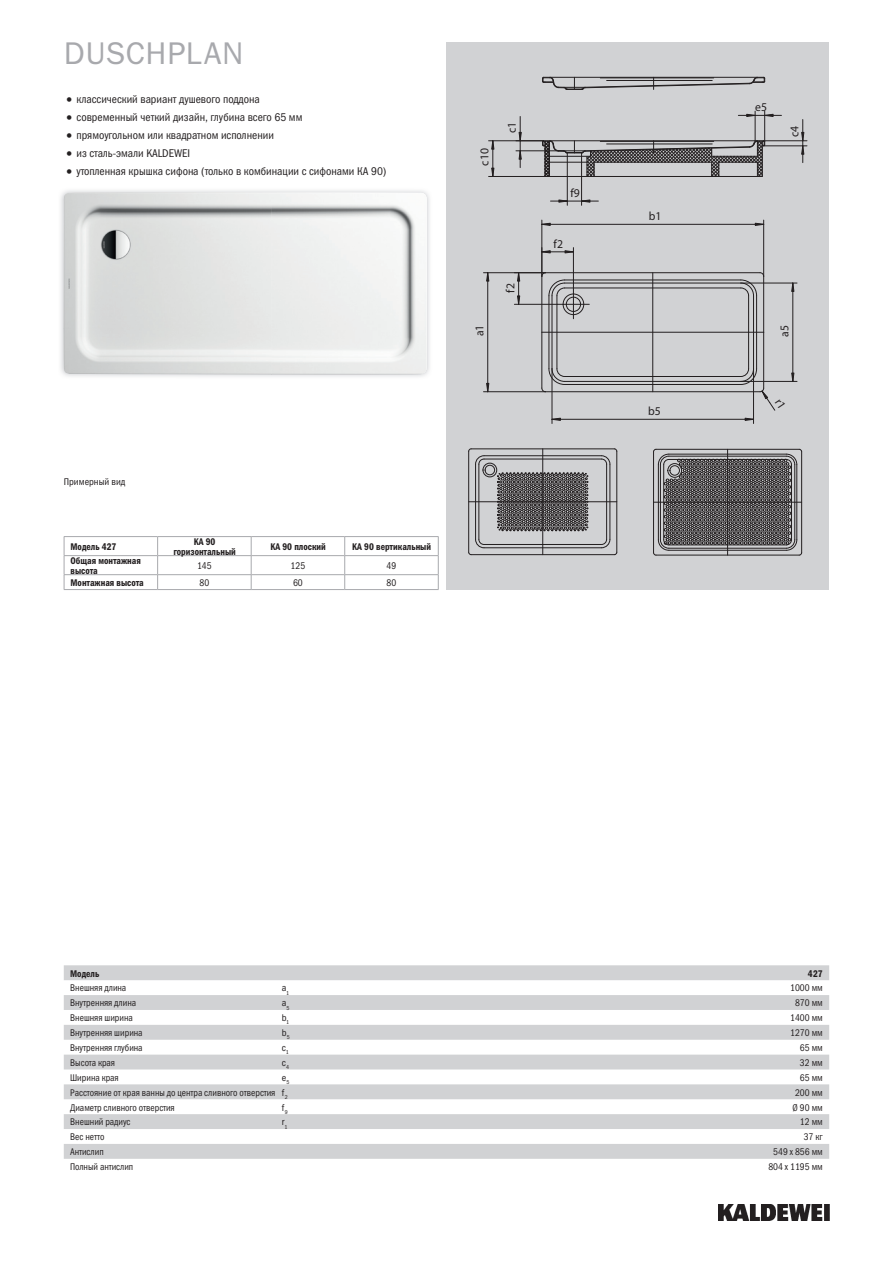
<style>
.page{position:relative;width:893px;height:1263px;background:#fff}
.page>*{position:absolute;margin:0;border:0;box-sizing:border-box;transform-origin:0 0}
.t1{font:31.5px "Franklin Gothic ITC";letter-spacing:.025em;color:#a8a9ad}
.t2{font:12px "Myriad Pro";color:#231f20}
.t3{font:11.25px "Franklin Gothic Cond ITC";color:#231f20}
.t4{font:9.75px "Franklin Gothic Cond ITC";color:#231f20;scale:.95 1}
.t5{font:600 9.75px/10.8px "Franklin Gothic Cond ITC";color:#231f20;text-align:center;scale:.95 1}
.t6{font:9.75px "Franklin Gothic Cond ITC";color:#231f20}
.s1{font-size:15.75px}
</style>
<div class="page">
<img style="left:719px;top:1204px;width:110px;height:16px">
<div style="left:446px;top:43px;width:383px;height:547px;background:#d1d2d4"></div>
<svg style="left:542px;top:77px;width:223px;height:13px"></svg>
<svg style="left:468px;top:448px;width:149px;height:107px"></svg>
<svg style="left:653px;top:449px;width:149px;height:107px"></svg>
<svg style="left:489px;top:111px;width:318px;height:94px"></svg>
<img style="left:60px;top:190px;width:370px;height:187px">
<img style="left:64px;top:192px;width:363px;height:182px">
<svg style="left:64px;top:965px;width:765px;height:194px;fill:#d1d2d4"></svg>
<hr style="left:64px;top:536px;width:94px;height:1px;background:#a8a9ad">
<hr style="left:158px;top:536px;width:93px;height:1px;background:#a8a9ad">
<hr style="left:251px;top:536px;width:94px;height:1px;background:#a8a9ad">
<hr style="left:345px;top:536px;width:94px;height:1px;background:#a8a9ad">
<hr style="left:64px;top:555px;width:94px;height:1px;background:#a8a9ad">
<hr style="left:158px;top:555px;width:93px;height:1px;background:#a8a9ad">
<hr style="left:251px;top:555px;width:94px;height:1px;background:#a8a9ad">
<hr style="left:345px;top:555px;width:94px;height:1px;background:#a8a9ad">
<hr style="left:64px;top:574px;width:94px;height:1px;background:#a8a9ad">
<svg style="left:64px;top:537px;width:1px;height:52px"></svg>
<hr style="left:64px;top:589px;width:94px;height:1px;background:#a8a9ad">
<hr style="left:158px;top:574px;width:93px;height:1px;background:#a8a9ad">
<svg style="left:157px;top:537px;width:1px;height:52px"></svg>
<hr style="left:158px;top:589px;width:93px;height:1px;background:#a8a9ad">
<hr style="left:251px;top:574px;width:94px;height:1px;background:#a8a9ad">
<svg style="left:251px;top:537px;width:1px;height:52px"></svg>
<hr style="left:251px;top:589px;width:94px;height:1px;background:#a8a9ad">
<hr style="left:345px;top:574px;width:94px;height:1px;background:#a8a9ad">
<svg style="left:344px;top:537px;width:1px;height:52px"></svg>
<svg style="left:438px;top:537px;width:1px;height:52px"></svg>
<hr style="left:345px;top:589px;width:94px;height:1px;background:#a8a9ad">
<svg style="left:483px;top:220px;width:314px;height:203px"></svg>
<h1 class="t1" style="left:64px;top:34px;width:181px">DUSCHPLAN</h1>
<p class="t3" style="left:64px;top:93px;width:198px"><span class="s1">•</span> классический вариант душевого поддона</p>
<p class="t3" style="left:64px;top:111px;width:240px"><span class="s1">•</span> современный четкий дизайн, глубина всего 65 мм</p>
<p class="t3" style="left:64px;top:129px;width:212px"><span class="s1">•</span> прямоугольном или квадратном исполнении</p>
<p class="t3" style="left:64px;top:147px;width:128px"><span class="s1">•</span> из сталь-эмали KALDEWEI</p>
<p class="t3" style="left:64px;top:164px;width:324px"><span class="s1">•</span> утопленная крышка сифона (только в комбинации с сифонами КА 90)</p>
<p class="t6" style="left:64px;top:476px;width:63px">Примерный вид</p>
<p class="t5" style="left:70px;top:541px;width:50px">Модель 427</p>
<p class="t5" style="left:173px;top:536px;width:67px">KA 90 горизонтальный</p>
<p class="t5" style="left:270px;top:541px;width:60px">KA 90 плоский</p>
<p class="t5" style="left:352px;top:541px;width:85px">KA 90 вертикальный</p>
<p class="t5" style="left:70px;top:555px;width:76px;text-align:left">Общая монтажная высота</p>
<p class="t4" style="left:197px;top:560px;width:17px">145</p>
<p class="t4" style="left:291px;top:560px;width:17px">125</p>
<p class="t4" style="left:387px;top:560px;width:12px">49</p>
<p class="t5" style="left:70px;top:577px;width:79px">Монтажная высота</p>
<p class="t4" style="left:200px;top:577px;width:12px">80</p>
<p class="t4" style="left:293px;top:577px;width:12px">60</p>
<p class="t4" style="left:387px;top:577px;width:12px">80</p>
<p class="t2" style="left:477px;top:166px;width:19px;rotate:-90deg">c10</p>
<p class="t2" style="left:504px;top:133px;width:13px;rotate:-90deg">c1</p>
<p class="t2" style="left:503px;top:292px;width:11px;rotate:-90deg">f2</p>
<p class="t2" style="left:570px;top:185px;width:11px">f9</p>
<p class="t2" style="left:554px;top:236px;width:11px">f2</p>
<p class="t2" style="left:649px;top:209px;width:14px">b1</p>
<p class="t2" style="left:755px;top:100px;width:13px">e5</p>
<p class="t2" style="left:787px;top:137px;width:13px;rotate:-90deg">c4</p>
<p class="t2" style="left:472px;top:336px;width:13px;rotate:-90deg">a1</p>
<p class="t2" style="left:777px;top:337px;width:13px;rotate:-90deg">a5</p>
<p class="t2" style="left:648px;top:404px;width:14px">b5</p>
<p class="t5" style="left:70px;top:968px;width:32px">Модель</p>
<p class="t5" style="left:808px;top:968px;width:17px">427</p>
<p class="t4" style="left:70px;top:982px;width:61px">Внешняя длина</p>
<p class="t6" style="left:282px;top:982px;width:9px">a<sub>1</sub></p>
<p class="t4" style="left:790px;top:982px;width:36px">1000 мм</p>
<p class="t4" style="left:70px;top:997px;width:71px">Внутренняя длина</p>
<p class="t6" style="left:282px;top:997px;width:9px">a<sub>5</sub></p>
<p class="t4" style="left:795px;top:997px;width:31px">870 мм</p>
<p class="t4" style="left:70px;top:1012px;width:67px">Внешняя ширина</p>
<p class="t6" style="left:282px;top:1012px;width:9px">b<sub>1</sub></p>
<p class="t4" style="left:790px;top:1012px;width:36px">1400 мм</p>
<p class="t4" style="left:70px;top:1027px;width:78px">Внутренняя ширина</p>
<p class="t6" style="left:282px;top:1027px;width:9px">b<sub>5</sub></p>
<p class="t4" style="left:790px;top:1027px;width:36px">1270 мм</p>
<p class="t4" style="left:70px;top:1042px;width:78px">Внутренняя глубина</p>
<p class="t6" style="left:282px;top:1042px;width:8px">c<sub>1</sub></p>
<p class="t4" style="left:800px;top:1042px;width:26px">65 мм</p>
<p class="t4" style="left:70px;top:1057px;width:49px">Высота края</p>
<p class="t6" style="left:282px;top:1057px;width:9px">c<sub>4</sub></p>
<p class="t4" style="left:800px;top:1057px;width:26px">32 мм</p>
<p class="t4" style="left:70px;top:1072px;width:53px">Ширина края</p>
<p class="t6" style="left:282px;top:1072px;width:9px">e<sub>5</sub></p>
<p class="t4" style="left:800px;top:1072px;width:26px">65 мм</p>
<p class="t4" style="left:70px;top:1087px;width:230px">Расстояние от края ванны до центра сливного отверстия f<sub>2</sub></p>
<p class="t4" style="left:795px;top:1087px;width:31px">200 мм</p>
<p class="t4" style="left:70px;top:1101px;width:112px">Диаметр сливного отверстия</p>
<p class="t6" style="left:282px;top:1101px;width:7px">f<sub>9</sub></p>
<p class="t4" style="left:793px;top:1101px;width:33px">Ø 90 мм</p>
<p class="t4" style="left:70px;top:1116px;width:65px">Внешний радиус</p>
<p class="t6" style="left:282px;top:1116px;width:7px">r<sub>1</sub></p>
<p class="t4" style="left:800px;top:1116px;width:26px">12 мм</p>
<p class="t4" style="left:70px;top:1131px;width:38px">Вес нетто</p>
<p class="t4" style="left:804px;top:1131px;width:22px">37 кг</p>
<p class="t4" style="left:70px;top:1146px;width:37px">Антислип</p>
<p class="t4" style="left:773px;top:1146px;width:54px">549 x 856 мм</p>
<p class="t4" style="left:70px;top:1161px;width:68px">Полный антислип</p>
<p class="t4" style="left:768px;top:1161px;width:59px">804 x 1195 мм</p>
</div>
